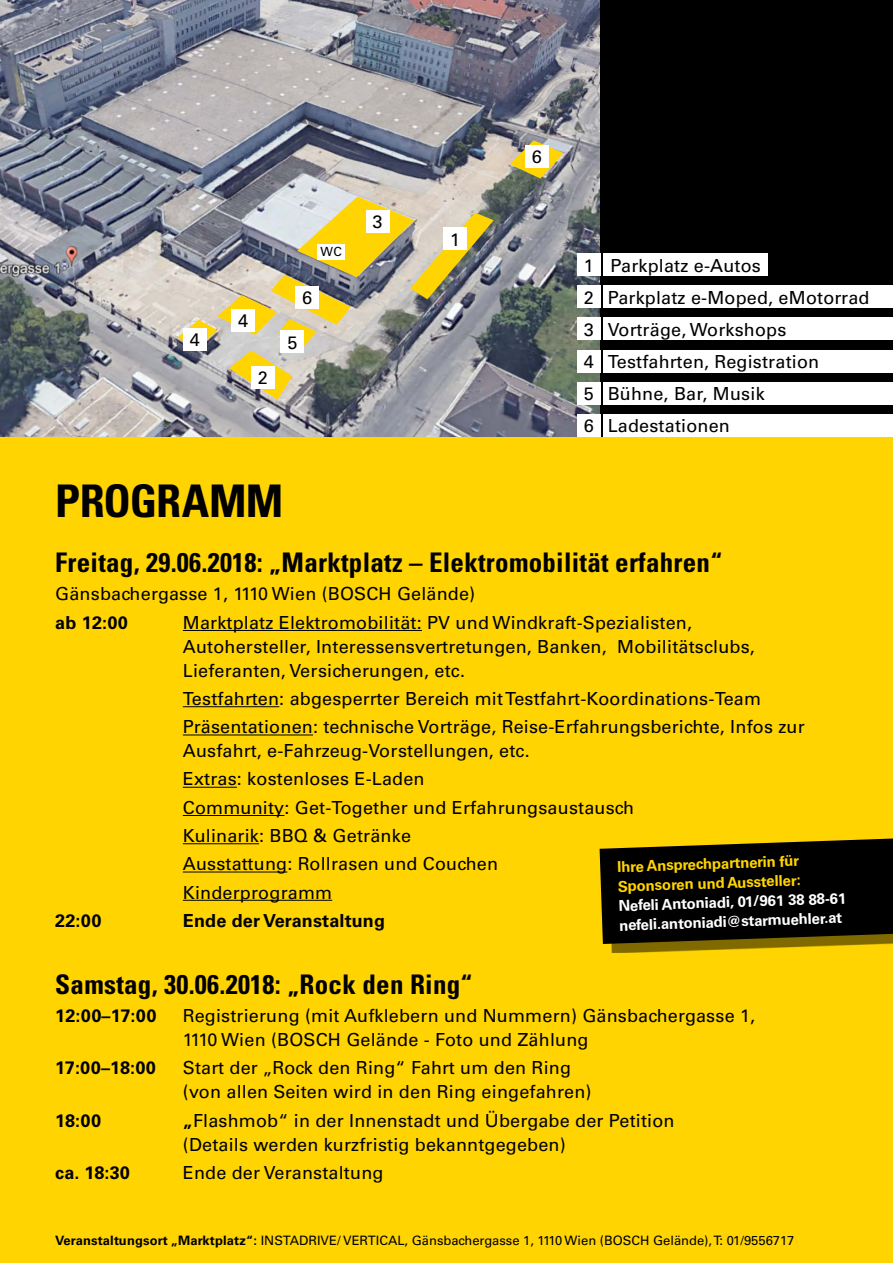
<style>
.page{position:relative;width:893px;height:1263px;background:#fff}
.page>*{position:absolute;margin:0;border:0;box-sizing:border-box;transform-origin:0 0}
.t1{font:700 condensed 45px "Univers";letter-spacing:-.02em;color:#000}
.t2{font:700 condensed 27px "Univers";letter-spacing:.01em;color:#000}
.t3{font:18px/32.1px "Univers";letter-spacing:.01em;color:#000}
.t4{font:700 18px "Univers";letter-spacing:.01em;color:#000}
.t5{font:700 15px/19.5px "Univers";color:#fff}
.t6{font:700 15px/19.5px "Univers";color:#ffd400}
.t7{font:12.9px "Univers";color:#000}
.t8{font:12.6px "Univers";color:#000}
.s1{font-weight:700}
</style>
<div class="page">
<div style="left:0;top:437px;width:893px;height:826px;background:#ffd400"></div>
<div style="left:599px;top:0;width:294px;height:436px;background:#000"></div>
<hr style="left:183px;top:630px;width:239px;height:1px;background:#000">
<hr style="left:183px;top:706px;width:96px;height:1px;background:#000">
<hr style="left:183px;top:734px;width:130px;height:1px;background:#000">
<hr style="left:183px;top:787px;width:54px;height:1px;background:#000">
<hr style="left:183px;top:815px;width:101px;height:1px;background:#000">
<hr style="left:183px;top:843px;width:76px;height:1px;background:#000">
<hr style="left:183px;top:871px;width:104px;height:1px;background:#000">
<hr style="left:183px;top:900px;width:149px;height:1px;background:#000">
<div style="left:608px;top:842px;width:285px;height:111px;background:#000;opacity:.5"></div>
<svg style="left:600px;top:838px;width:293px;height:106px"></svg>
<img style="left:0;top:0;width:599px;height:436px">
<svg style="left:510px;top:140px;width:53px;height:39px"></svg>
<svg style="left:177px;top:196px;width:317px;height:204px"></svg>
<div style="left:577px;top:254px;width:23px;height:22px;background:#fff"></div>
<div style="left:603px;top:254px;width:165px;height:22px;background:#fff"></div>
<div style="left:603px;top:286px;width:290px;height:22px;background:#fff"></div>
<div style="left:603px;top:318px;width:290px;height:22px;background:#fff"></div>
<div style="left:603px;top:350px;width:290px;height:22px;background:#fff"></div>
<div style="left:603px;top:382px;width:290px;height:22px;background:#fff"></div>
<div style="left:603px;top:414px;width:290px;height:22px;background:#fff"></div>
<div style="left:577px;top:286px;width:23px;height:22px;background:#fff"></div>
<div style="left:577px;top:318px;width:23px;height:22px;background:#fff"></div>
<div style="left:577px;top:350px;width:23px;height:22px;background:#fff"></div>
<div style="left:577px;top:382px;width:23px;height:22px;background:#fff"></div>
<div style="left:577px;top:414px;width:23px;height:22px;background:#fff"></div>
<div style="left:525px;top:145px;width:23px;height:22px;background:#fff"></div>
<div style="left:366px;top:210px;width:23px;height:22px;background:#fff"></div>
<div style="left:296px;top:287px;width:23px;height:22px;background:#fff"></div>
<div style="left:318px;top:244px;width:27px;height:15px;background:#fff"></div>
<div style="left:232px;top:310px;width:23px;height:22px;background:#fff"></div>
<div style="left:183px;top:328px;width:23px;height:22px;background:#fff"></div>
<div style="left:281px;top:331px;width:23px;height:22px;background:#fff"></div>
<div style="left:443px;top:228px;width:24px;height:22px;background:#fff"></div>
<div style="left:251px;top:367px;width:23px;height:22px;background:#fff"></div>
<p class="t8" style="left:321px;top:244px;width:23px">WC</p>
<p class="t3" style="left:238px;top:305px;width:12px">4</p>
<p class="t3" style="left:302px;top:282px;width:12px">6</p>
<p class="t3" style="left:190px;top:324px;width:12px">4</p>
<p class="t3" style="left:287px;top:326px;width:12px">5</p>
<p class="t3" style="left:258px;top:362px;width:12px">2</p>
<p class="t3" style="left:372px;top:205px;width:12px">3</p>
<h1 class="t1" style="left:55px;top:474px;width:229px">PROGRAMM</h1>
<p class="t3" style="left:450px;top:223px;width:12px">1</p>
<p class="t3" style="left:532px;top:141px;width:12px">6</p>
<p class="t3" style="left:608px;top:249px;width:263px;text-indent:-24px">1 Parkplatz e-Autos<br>Parkplatz e-Moped, eMotorrad<br>Vorträge, Workshops<br>Testfahrten, Registration<br>Bühne, Bar, Musik<br>Ladestationen</p>
<p class="t3" style="left:584px;top:281px;width:12px;text-align:justify">2<br>3<br>4<br>5<br>6</p>
<h2 class="t2" style="left:55px;top:546px;width:669px">Freitag, 29.06.2018: „Marktplatz – Elektromobilität erfahren“</h2>
<p class="t3" style="left:55px;top:578px;width:421px">Gänsbachergasse 1, 1110 Wien (BOSCH Gelände)</p>
<p class="t4" style="left:55px;top:612px;width:74px">ab 12:00</p>
<p class="t3" style="left:183px;top:610px;width:574px;line-height:24px">Marktplatz Elektromobilität: PV und Windkraft-Spezialisten,<br>Autohersteller, Interessensvertretungen, Banken, Mobilitätsclubs,<br>Lieferanten, Versicherungen, etc.</p>
<p class="t3" style="left:183px;top:684px;width:623px;line-height:28.2px">Testfahrten: abgesperrter Bereich mit Testfahrt-Koordinations-Team<br>Präsentationen: technische Vorträge, Reise-Erfahrungsberichte, Infos zur</p>
<p class="t3" style="left:183px;top:737px;width:453px;line-height:28.2px">Ausfahrt, e-Fahrzeug-Vorstellungen, etc.<br>Extras: kostenloses E-Laden<br>Community: Get-Together und Erfahrungsaustausch Kulinarik: BBQ &amp; Getränke<br>Ausstattung: Rollrasen und Couchen Kinderprogramm</p>
<p class="t4" style="left:55px;top:910px;width:48px">22:00</p>
<p class="t4" style="left:183px;top:910px;width:204px">Ende der Veranstaltung</p>
<p class="t6" style="left:617px;top:857px;width:184px;rotate:-2deg">Ihre Ansprechpartnerin für<br>Sponsoren und Aussteller:</p>
<p class="t5" style="left:618px;top:896px;width:229px;rotate:-2deg">Nefeli Antoniadi, 01/961 38 88-61 nefeli.antoniadi@starmuehler.at</p>
<h2 class="t2" style="left:55px;top:967px;width:419px">Samstag, 30.06.2018: „Rock den Ring“</h2>
<p class="t4" style="left:55px;top:1005px;width:103px">12:00–17:00</p>
<p class="t3" style="left:183px;top:1004px;width:574px;line-height:24px">Registrierung (mit Aufklebern und Nummern) Gänsbachergasse 1,<br>1110 Wien (BOSCH Gelände - Foto und Zählung</p>
<p class="t4" style="left:55px;top:1057px;width:102px">17:00–18:00</p>
<p class="t3" style="left:183px;top:1056px;width:410px;line-height:24px">Start der „Rock den Ring“ Fahrt um den Ring (von allen Seiten wird in den Ring eingefahren)</p>
<p class="t4" style="left:55px;top:1109px;width:47px">18:00</p>
<p class="t3" style="left:183px;top:1108px;width:493px;line-height:24px"><span class="s1">„</span>Flashmob“ in der Innenstadt und Übergabe der Petition (Details werden kurzfristig bekanntgegeben)</p>
<p class="t4" style="left:55px;top:1162px;width:76px">ca. 18:30</p>
<p class="t3" style="left:183px;top:1156px;width:202px">Ende der Veranstaltung</p>
<p class="t7" style="left:55px;top:1233px;width:741px"><span class="s1">Veranstaltungsort „Marktplatz“:</span> INSTADRIVE/ VERTICAL, Gänsbachergasse 1, 1110 Wien (BOSCH Gelände), T: 01/9556717</p>
</div>
